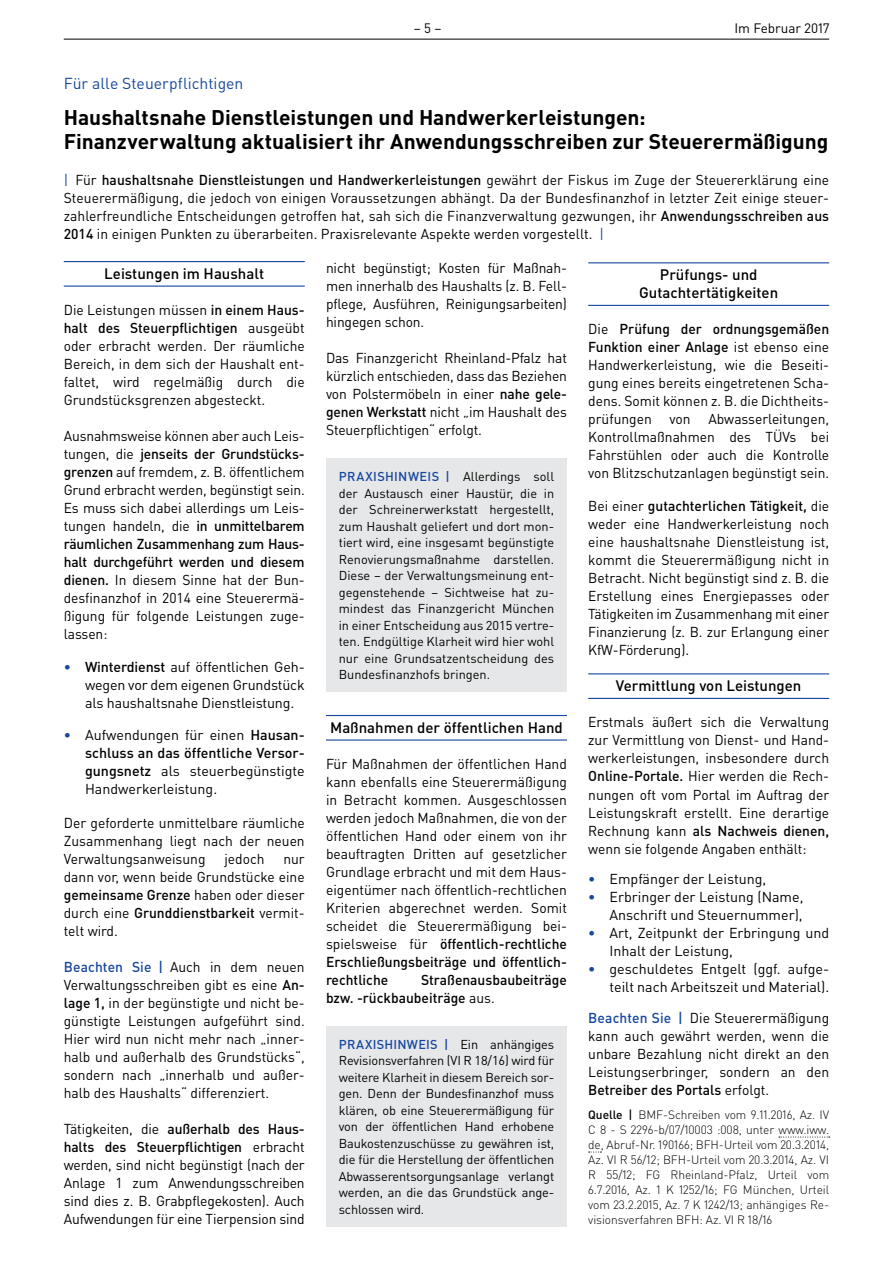
<style>
.page{position:relative;width:893px;height:1263px;background:#fff}
.page>*{position:absolute;margin:0;border:0;box-sizing:border-box;transform-origin:0 0}
.t1{font:700 21px/24px "DIN Pro";letter-spacing:-.005em;color:#000}
.t2{font:15.75px "DIN Pro";color:#17479e}
.t3{font:500 15px/18px "DIN Pro";color:#000;text-align:center}
.t4{font:14.25px/18px "DIN Pro";color:#000;text-align:justify}
.t5{font:500 14.25px/18px "DIN Pro";color:#000}
.t6{font:13.5px "DIN Pro";color:#000}
.t7{font:12.75px/16.5px "DIN Pro";letter-spacing:-.005em;color:#000;text-align:justify}
.t8{font:300 12px/15px "DIN Pro";letter-spacing:-.005em;color:#000;text-align:justify}
.s1{color:#17479e}
.s2{font-weight:500}
.s3{font-weight:500;color:#17479e}
.s4{font-weight:400}
</style>
<div class="page">
<hr style="left:64px;top:39px;width:765px;height:1px;background:#000">
<hr style="left:64px;top:261px;width:241px;height:1px;background:#17479e">
<hr style="left:64px;top:285px;width:241px;height:2px;background:#17479e">
<hr style="left:326px;top:715px;width:241px;height:1px;background:#17479e">
<hr style="left:326px;top:739px;width:241px;height:2px;background:#17479e">
<div style="left:326px;top:458px;width:241px;height:234px;background:#e6e7e8"></div>
<div style="left:326px;top:1026px;width:241px;height:201px;background:#e6e7e8"></div>
<hr style="left:588px;top:262px;width:241px;height:1px;background:#17479e">
<hr style="left:588px;top:305px;width:241px;height:1px;background:#17479e">
<hr style="left:588px;top:673px;width:241px;height:1px;background:#17479e">
<hr style="left:588px;top:698px;width:241px;height:1px;background:#17479e">
<svg style="left:779px;top:1137px;width:51px;height:1px"></svg>
<p class="t6" style="left:414px;top:19px;width:29px">– 5 –</p>
<p class="t6" style="left:734px;top:19px;width:97px">Im Februar 2017</p>
<p class="t2" style="left:64px;top:73px;width:181px">Für alle Steuerpflichtigen</p>
<h1 class="t1" style="left:64px;top:105px;width:766px">Haushaltsnahe Dienstleistungen und Handwerkerleistungen:<br>Finanzverwaltung aktualisiert ihr Anwendungsschreiben zur Steuerermäßigung</h1>
<p class="t4" style="left:64px;top:171px;width:767px"><span class="s1">|</span> Für <span class="s2">haushaltsnahe Dienstleistungen und Handwerkerleistungen</span> gewährt der Fiskus im Zuge der Steuererklärung eine Steuerermäßigung, die jedoch von einigen Voraussetzungen abhängt. Da der Bundesfinanzhof in letzter Zeit einige steuer&shy;zahlerfreundliche Entscheidungen getroffen hat, sah sich die Finanzverwaltung gezwungen, ihr <span class="s2">Anwendungsschreiben aus 2014</span> in einigen Punkten zu überarbeiten. Praxisrelevante Aspekte werden vorgestellt. <span class="s1">|</span></p>
<p class="t3" style="left:104px;top:264px;width:161px">Leistungen im Haushalt</p>
<p class="t4" style="left:64px;top:300px;width:242px">Die Leistungen müssen <span class="s2">in einem Haus&shy;halt des Steuerpflichtigen</span> ausgeübt oder erbracht werden. Der räumliche Bereich, in dem sich der Haushalt ent&shy;faltet, wird regelmäßig durch die Grundstücksgrenzen abgesteckt.</p>
<p class="t4" style="left:64px;top:426px;width:242px">Ausnahmsweise können aber auch Leis&shy;tungen, die <span class="s2">jenseits der Grundstücks&shy;grenzen</span> auf fremdem, z. B. öffentlichem Grund erbracht werden, begünstigt sein.<br>Es muss sich dabei allerdings um Leis&shy;tungen handeln, die <span class="s2">in unmittelbarem räumlichen Zusammenhang zum Haus&shy;halt durchgeführt werden und diesem dienen.</span> In diesem Sinne hat der Bun&shy;desfinanzhof in 2014 eine Steuerermä&shy;ßigung für folgende Leistungen zuge&shy;lassen:</p>
<p class="t4" style="left:85px;top:657px;width:221px;text-indent:-21px"><span class="s3">•</span> <span class="s2">Winterdienst</span> auf öffentlichen Geh&shy;wegen vor dem eigenen Grundstück als haushaltsnahe Dienstleistung.</p>
<p class="t4" style="left:85px;top:725px;width:221px;text-indent:-21px"><span class="s3">•</span> Aufwendungen für einen <span class="s2">Hausan&shy;schluss an das öffentliche Versor&shy;gungsnetz</span> als steuerbegünstigte Handwerkerleistung.</p>
<p class="t4" style="left:64px;top:813px;width:242px">Der geforderte unmittelbare räumliche Zusammenhang liegt nach der neuen Verwaltungsanweisung</p>
<p class="t4" style="left:326px;top:259px;width:242px">nicht begünstigt; Kosten für Maßnah&shy;men innerhalb des Haushalts (z. B. Fell&shy;pflege, Ausführen, Reinigungsarbeiten) hingegen schon.</p>
<p class="t4" style="left:326px;top:348px;width:242px">Das Finanzgericht Rheinland-Pfalz hat kürzlich entschieden, dass das Beziehen von Polstermöbeln in einer <span class="s2">nahe gele&shy;genen Werkstatt</span> nicht „im Haushalt des Steuerpflichtigen“ erfolgt.</p>
<p class="t7" style="left:339px;top:468px;width:217px"><span class="s3">PRAXISHINWEIS |</span> Allerdings soll der Austausch einer Haustür, die in der Schreinerwerkstatt hergestellt, zum Haushalt geliefert und dort mon&shy;tiert wird, eine insgesamt begünstigte Renovierungsmaßnahme darstellen.<br>Diese – der Verwaltungsmeinung ent&shy;gegenstehende – Sichtweise hat zu&shy;mindest das Finanzgericht München in einer Entscheidung aus 2015 vertre&shy;ten. Endgültige Klarheit wird hier wohl nur eine Grundsatzentscheidung des Bundesfinanzhofs bringen.</p>
<p class="t3" style="left:639px;top:265px;width:141px">Prüfungs- und<br>Gutachtertätigkeiten</p>
<p class="t4" style="left:588px;top:320px;width:242px">Die <span class="s2">Prüfung der ordnungsgemäßen Funktion einer Anlage</span> ist ebenso eine Handwerkerleistung, wie die Beseiti&shy;gung eines bereits eingetretenen Scha&shy;dens. Somit können z. B. die Dichtheits&shy;prüfungen von Abwasserleitungen, Kontrollmaßnahmen des TÜVs bei Fahrstühlen oder auch die Kontrolle von Blitzschutzanlagen begünstigt sein.</p>
<p class="t4" style="left:588px;top:497px;width:242px">Bei einer <span class="s2">gutachterlichen Tätigkeit,</span> die weder eine Handwerkerleistung noch eine haushaltsnahe Dienstleistung ist, kommt die Steuerermäßigung nicht in Betracht. Nicht begünstigt sind z. B. die Erstellung eines Energiepasses oder Tätigkeiten im Zusammenhang mit einer Finanzierung (z. B. zur Erlangung einer KfW-Förderung).</p>
<p class="t3" style="left:616px;top:676px;width:187px">Vermittlung von Leistungen</p>
<p class="t4" style="left:588px;top:713px;width:242px">Erstmals äußert sich die Verwaltung zur Vermittlung von Dienst- und Hand&shy;werkerleistungen, insbesondere durch <span class="s2">Online-Portale.</span> Hier werden die Rech&shy;nungen oft vom Portal im Auftrag der Leistungskraft erstellt. Eine derartige Rechnung kann <span class="s2">als Nachweis dienen, </span>wenn sie folgende Angaben enthält:</p>
<p class="t4" style="left:588px;top:869px;width:180px"><span class="s3">•</span> Empfänger der Leistung,</p>
<p class="t4" style="left:588px;top:887px;width:217px;text-align:right"><span class="s3">•</span> Erbringer der Leistung (Name,<br>Anschrift und Steuernummer),</p>
<p class="t4" style="left:609px;top:923px;width:221px;text-indent:-21px"><span class="s3">•</span> Art, Zeitpunkt der Erbringung und<br>Inhalt der Leistung,</p>
<p class="t4" style="left:588px;top:959px;width:242px;text-align:right"><span class="s3">•</span> geschuldetes Entgelt (ggf. aufge&shy;teilt nach Arbeitszeit und Material).</p>
<p class="t4" style="left:588px;top:1008px;width:242px"><span class="s3">Beachten Sie |</span> Die Steuerermäßigung kann auch gewährt werden, wenn die unbare Bezahlung nicht direkt an den Leistungserbringer, sondern an den <span class="s2">Betreiber des Portals</span> erfolgt.</p>
<p class="t8" style="left:588px;top:1107px;width:242px"><span class="s2">Quelle |</span> BMF-Schreiben vom 9.11.2016, Az. IV C 8 - S 2296-b/07/10003 :008, unter www.iww. de, Abruf-Nr. 190166; BFH-Urteil vom 20.3.2014, Az. VI R 56/12; BFH-Urteil vom 20.3.2014, Az. VI R 55/12; FG Rheinland-Pfalz, Urteil vom 6.7.2016, Az. 1 K 1252/16; FG München, Urteil vom 23.2.2015, Az. 7 K 1242/13; anhängiges Re&shy;visionsverfahren BFH: Az. VI R 18/16</p>
<p class="t3" style="left:330px;top:718px;width:234px">Maßnahmen der öffentlichen Hand</p>
<p class="t4" style="left:326px;top:754px;width:242px">Für Maßnahmen der öffentlichen Hand kann ebenfalls eine Steuerermäßigung in Betracht kommen. Ausgeschlossen werden jedoch Maßnahmen, die von der öffentlichen Hand oder einem von ihr beauftragten Dritten auf gesetzlicher Grundlage erbracht und mit dem Haus&shy;eigentümer nach öffentlich-rechtlichen Kriterien abgerechnet werden. Somit scheidet die Steuerermäßigung bei&shy;spielsweise für <span class="s2">öffentlich-rechtliche Erschließungsbeiträge und öffentlich&shy;rechtliche</span></p>
<p class="t4" style="left:224px;top:849px;width:42px">jedoch</p>
<p class="t4" style="left:64px;top:849px;width:242px;text-indent:220px">nur dann vor, wenn beide Grundstücke eine <span class="s2">gemeinsame Grenze</span> haben oder dieser durch eine <span class="s2">Grunddienstbarkeit</span> vermit&shy;telt wird.</p>
<p class="t4" style="left:64px;top:957px;width:242px"><span class="s3">Beachten Sie |</span> Auch in dem neuen Verwaltungsschreiben gibt es eine <span class="s2">An&shy;lage 1,</span> in der begünstigte und nicht be&shy;günstigte Leistungen aufgeführt sind.<br>Hier wird nun nicht mehr nach „inner&shy;halb und außerhalb des Grundstücks“, sondern nach „innerhalb und außer&shy;halb des Haushalts“ differenziert.</p>
<p class="t4" style="left:64px;top:1119px;width:242px">Tätigkeiten, die <span class="s2">außerhalb des Haus&shy;halts des Steuerpflichtigen</span> erbracht werden, sind nicht begünstigt (nach der Anlage 1 zum Anwendungsschreiben sind dies z. B. Grabpflegekosten). Auch Aufwendungen für eine Tierpension sind</p>
<p class="t5" style="left:326px;top:970px;width:242px;text-indent:95px">Straßenausbaubeiträge bzw. -rückbaubeiträge <span class="s4">aus.</span></p>
<p class="t7" style="left:339px;top:1035px;width:217px"><span class="s3">PRAXISHINWEIS |</span> Ein anhängiges Revisionsverfahren (VI R 18/16) wird für weitere Klarheit in diesem Bereich sor&shy;gen. Denn der Bundesfinanzhof muss klären, ob eine Steuerermäßigung für von der öffentlichen Hand erhobene Baukostenzuschüsse zu gewähren ist, die für die Herstellung der öffentlichen Abwasserentsorgungsanlage verlangt werden, an die das Grundstück ange&shy;schlossen wird.</p>
</div>
